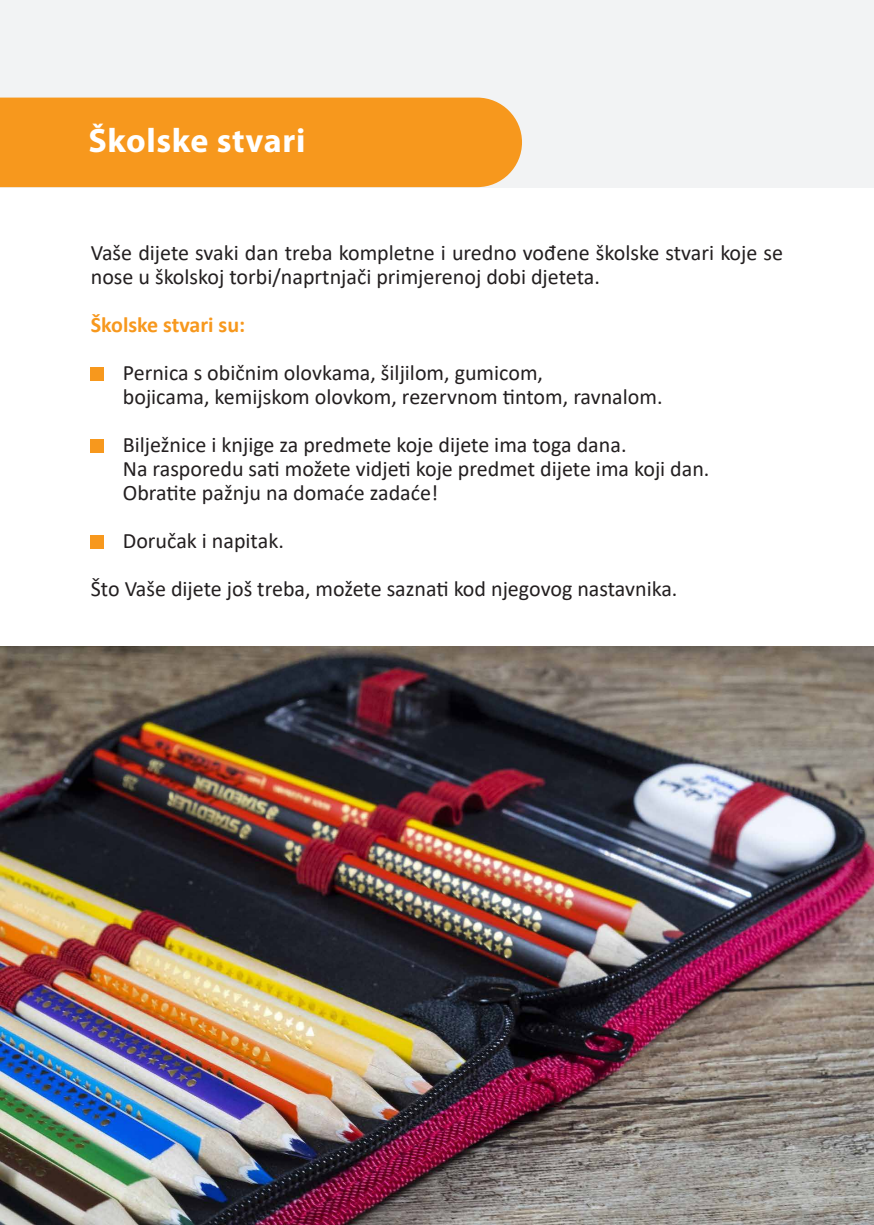
<style>
.page{position:relative;width:874px;height:1225px;background:#fff}
.page>*{position:absolute;margin:0;border:0;box-sizing:border-box;transform-origin:0 0}
.t1{font:700 34px "Myriad Pro";letter-spacing:.02em;color:#fff}
.t2{font:22px/24px "Calibri";color:#231f20}
.t3{font:700 22px "Calibri";color:#f7981d}
</style>
<div class="page">
<div style="left:0;top:0;width:873px;height:187px;background:#f2f3f4"></div>
<div style="left:91px;top:367px;width:13px;height:13px;background:#f7981d"></div>
<div style="left:91px;top:439px;width:13px;height:13px;background:#f7981d"></div>
<div style="left:91px;top:535px;width:13px;height:13px;background:#f7981d"></div>
<img style="left:0;top:646px;width:873px;height:579px">
<div style="left:0;top:98px;width:521px;height:89px;background:#f7981d"></div>
<p class="t1" style="left:88px;top:118px;width:218px">Školske stvari</p>
<p class="t2" style="left:91px;top:240px;width:693px">Vaše dijete svaki dan treba kompletne i uredno vođene školske stvari koje se nose u školskoj torbi/naprtnjači primjerenoj dobi djeteta.</p>
<p class="t3" style="left:91px;top:309px;width:156px">Školske stvari su:</p>
<p class="t2" style="left:123px;top:360px;width:421px">Pernica s običnim olovkama, šiljilom, gumicom,</p>
<p class="t2" style="left:123px;top:384px;width:541px">bojicama, kemijskom olovkom, rezervnom tintom, ravnalom.</p>
<p class="t2" style="left:123px;top:432px;width:505px">Bilježnice i knjige za predmete koje dijete ima toga dana.</p>
<p class="t2" style="left:123px;top:456px;width:588px">Na rasporedu sati možete vidjeti koje predmet dijete ima koji dan.</p>
<p class="t2" style="left:123px;top:480px;width:317px">Obratite pažnju na domaće zadaće!</p>
<p class="t2" style="left:123px;top:528px;width:162px">Doručak i napitak.</p>
<p class="t2" style="left:91px;top:576px;width:588px">Što Vaše dijete još treba, možete saznati kod njegovog nastavnika.</p>
</div>
